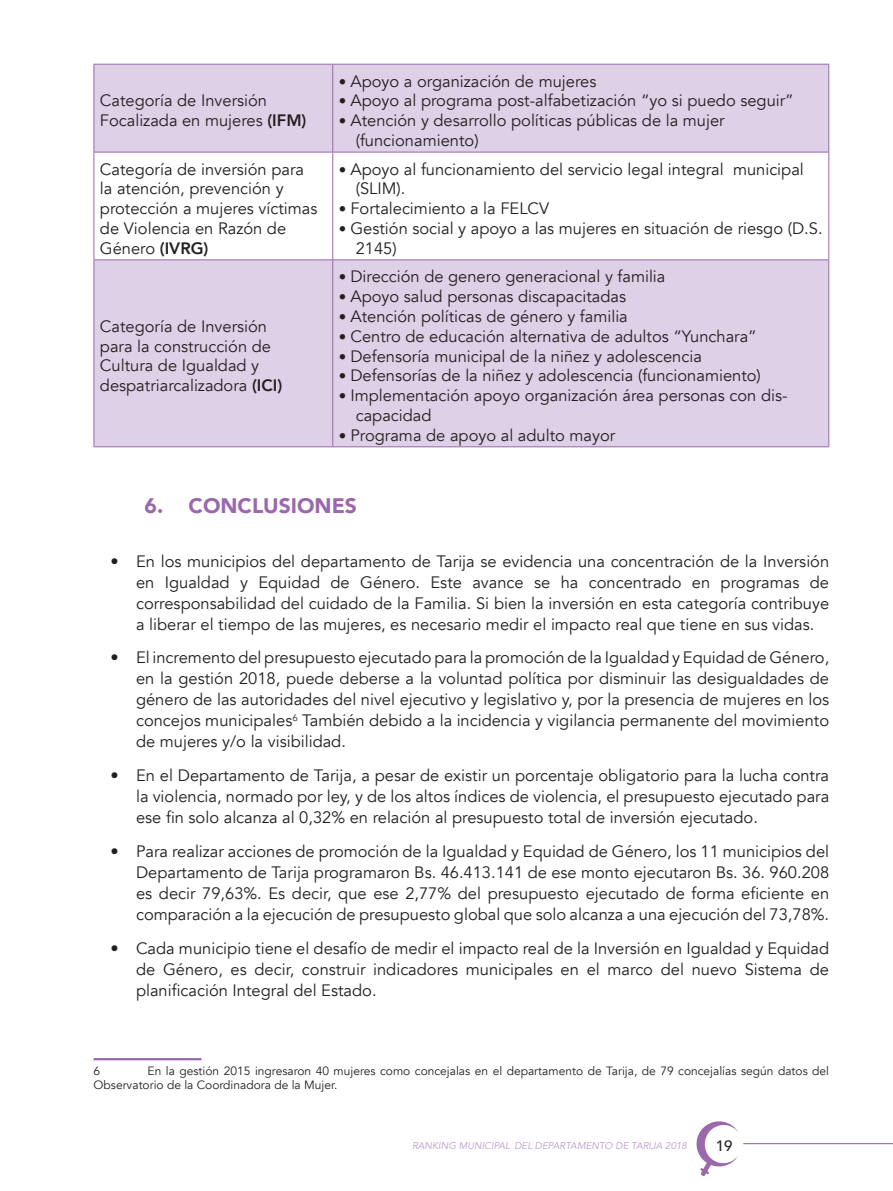
<style>
.page{position:relative;width:893px;height:1191px;background:#fff}
.page>*{position:absolute;margin:0;border:0;box-sizing:border-box;transform-origin:0 0}
.t1{font:900 21px "Avenir";color:#9b68ac}
.t2{font:16.5px/21px "Avenir";color:#231f20}
.t3{font:500 15px "Avenir";color:#231f20}
.t4{font:12px/13.5px "Avenir";color:#231f20}
.t5{font:italic 9.75px "Avenir";color:#bc9bc8}
.s1{font-weight:800}
.s2{font-size:15px}
</style>
<div class="page">
<hr style="left:743px;top:1143px;width:150px;height:1px;background:#9b68ac">
<svg style="left:696px;top:1121px;width:43px;height:55px"></svg>
<div style="left:95px;top:65px;width:733px;height:381px;background:#ded1e7"></div>
<svg style="left:95px;top:153px;width:733px;height:106px"></svg>
<hr style="left:94px;top:260px;width:1px;height:186px;background:#9b68ac">
<hr style="left:94px;top:446px;width:239px;height:1px;background:#9b68ac">
<hr style="left:332px;top:65px;width:1px;height:87px;background:#9b68ac">
<hr style="left:332px;top:152px;width:1px;height:107px;background:#9b68ac">
<hr style="left:332px;top:260px;width:1px;height:186px;background:#9b68ac">
<hr style="left:828px;top:260px;width:1px;height:186px;background:#9b68ac">
<hr style="left:333px;top:446px;width:496px;height:1px;background:#9b68ac">
<hr style="left:94px;top:64px;width:239px;height:1px;background:#9b68ac">
<hr style="left:94px;top:65px;width:1px;height:87px;background:#9b68ac">
<hr style="left:333px;top:64px;width:496px;height:1px;background:#9b68ac">
<hr style="left:828px;top:65px;width:1px;height:87px;background:#9b68ac">
<hr style="left:94px;top:152px;width:239px;height:1px;background:#9b68ac">
<hr style="left:94px;top:152px;width:1px;height:107px;background:#9b68ac">
<hr style="left:333px;top:152px;width:496px;height:1px;background:#9b68ac">
<hr style="left:828px;top:152px;width:1px;height:107px;background:#9b68ac">
<hr style="left:94px;top:259px;width:239px;height:1px;background:#9b68ac">
<hr style="left:333px;top:259px;width:496px;height:1px;background:#9b68ac">
<hr style="left:94px;top:1058px;width:107px;height:2px;background:#9b68ac">
<p class="t2" style="left:100px;top:91px;width:208px;line-height:19.8px">Categoría de Inversión<br>Focalizada en mujeres <span class="s1">(IFM)</span></p>
<p class="t2" style="left:339px;top:71px;width:259px"><span class="s2">•</span> Apoyo a organización de mujeres</p>
<p class="t2" style="left:339px;top:91px;width:457px"><span class="s2">•</span> Apoyo al programa post-alfabetización “yo si puedo seguir”</p>
<p class="t2" style="left:356px;top:111px;width:370px;line-height:19.8px;text-indent:-17px"><span class="s2">•</span> Atención y desarrollo políticas públicas de la mujer (funcionamiento)</p>
<p class="t2" style="left:100px;top:159px;width:219px;line-height:19.8px">Categoría de inversión para la atención, prevención y protección a mujeres víctimas de Violencia en Razón de<br>Género <span class="s1">(IVRG)</span></p>
<p class="t2" style="left:356px;top:159px;width:450px;line-height:19.8px;text-indent:-17px"><span class="s2">•</span> Apoyo al funcionamiento del servicio legal integral municipal (SLIM).</p>
<p class="t2" style="left:339px;top:198px;width:212px"><span class="s2">•</span> Fortalecimiento a la FELCV</p>
<p class="t2" style="left:356px;top:219px;width:468px;line-height:19.8px;text-indent:-17px"><span class="s2">•</span> Gestión social y apoyo a las mujeres en situación de riesgo (D.S.<br>2145)</p>
<p class="t2" style="left:100px;top:316px;width:184px;line-height:19.8px">Categoría de Inversión para la construcción de<br>Cultura de Igualdad y despatriarcalizadora <span class="s1">(ICI)</span></p>
<p class="t2" style="left:339px;top:266px;width:328px"><span class="s2">•</span> Dirección de genero generacional y familia</p>
<p class="t2" style="left:339px;top:286px;width:289px"><span class="s2">•</span> Apoyo salud personas discapacitadas</p>
<p class="t2" style="left:339px;top:306px;width:291px"><span class="s2">•</span> Atención políticas de género y familia</p>
<p class="t2" style="left:339px;top:326px;width:420px"><span class="s2">•</span> Centro de educación alternativa de adultos “Yunchara”</p>
<p class="t2" style="left:339px;top:346px;width:365px"><span class="s2">•</span> Defensoría municipal de la niñez y adolescencia</p>
<p class="t2" style="left:339px;top:365px;width:424px"><span class="s2">•</span> Defensorías de la niñez y adolescencia (funcionamiento)</p>
<p class="t2" style="left:356px;top:386px;width:433px;line-height:19.8px;text-indent:-17px"><span class="s2">•</span> Implementación apoyo organización área personas con dis&shy;capacidad</p>
<p class="t2" style="left:339px;top:425px;width:278px"><span class="s2">•</span> Programa de apoyo al adulto mayor</p>
<p class="t1" style="left:145px;top:487px;width:214px">6. CONCLUSIONES</p>
<p class="t2" style="left:136px;top:551px;width:695px;text-align:justify;text-indent:-26px">• En los municipios del departamento de Tarija se evidencia una concentración de la Inversión en Igualdad y Equidad de Género. Este avance se ha concentrado en programas de corresponsabilidad del cuidado de la Familia. Si bien la inversión en esta categoría contribuye a liberar el tiempo de las mujeres, es necesario medir el impacto real que tiene en sus vidas.</p>
<p class="t2" style="left:136px;top:647px;width:695px;text-align:justify;text-indent:-26px">• El incremento del presupuesto ejecutado para la promoción de la Igualdad y Equidad de Género, en la gestión 2018, puede deberse a la voluntad política por disminuir las desigualdades de género de las autoridades del nivel ejecutivo y legislativo y, por la presencia de mujeres en los concejos municipales<sup>6</sup> También debido a la incidencia y vigilancia permanente del movimiento de mujeres y/o la visibilidad.</p>
<p class="t2" style="left:136px;top:765px;width:695px;text-align:justify;text-indent:-25px">• En el Departamento de Tarija, a pesar de existir un porcentaje obligatorio para la lucha contra la violencia, normado por ley, y de los altos índices de violencia, el presupuesto ejecutado para ese fin solo alcanza al 0,32% en relación al presupuesto total de inversión ejecutado.</p>
<p class="t2" style="left:136px;top:841px;width:695px;text-align:justify;text-indent:-26px">• Para realizar acciones de promoción de la Igualdad y Equidad de Género, los 11 municipios del Departamento de Tarija programaron Bs. 46.413.141 de ese monto ejecutaron Bs. 36. 960.208 es decir 79,63%. Es decir, que ese 2,77% del presupuesto ejecutado de forma eficiente en comparación a la ejecución de presupuesto global que solo alcanza a una ejecución del 73,78%.</p>
<p class="t2" style="left:136px;top:938px;width:695px;text-align:justify;text-indent:-26px">• Cada municipio tiene el desafío de medir el impacto real de la Inversión en Igualdad y Equidad de Género, es decir, construir indicadores municipales en el marco del nuevo Sistema de planificación Integral del Estado.</p>
<p class="t4" style="left:94px;top:1064px;width:737px;text-indent:54px">En la gestión 2015 ingresaron 40 mujeres como concejalas en el departamento de Tarija, de 79 concejalías según datos del<br>Observatorio de la Coordinadora de la Mujer.</p>
<p class="t4" style="left:94px;top:1064px;width:8px">6</p>
<p class="t5" style="left:412px;top:1139px;width:276px">RANKING MUNICIPAL DEL DEPARTAMENTO DE TARIJA 2018</p>
<p class="t3" style="left:716px;top:1132px;width:18px">19</p>
</div>
